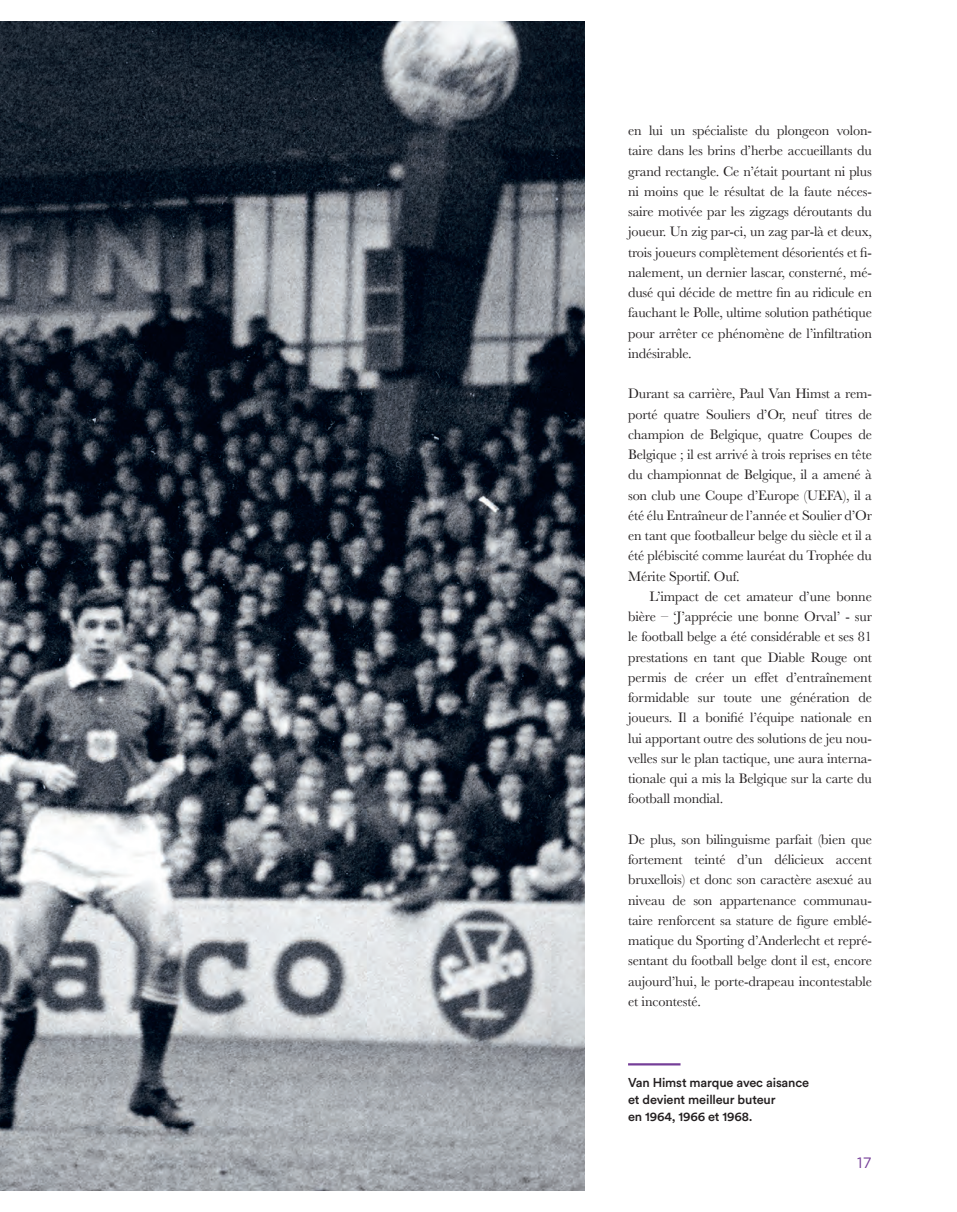
<style>
.page{position:relative;width:957px;height:1212px;background:#fff}
.page>*{position:absolute;margin:0;border:0;box-sizing:border-box;transform-origin:0 0}
.t1{font:15px "Gotham";color:#753e98}
.Brood{font:14.25px/20.2px "Baskerville";letter-spacing:-.01em;color:#231f20;text-align:justify}
.Brood_Insprong{font:14.25px/20.2px "Baskerville";letter-spacing:-.01em;color:#231f20;text-align:justify}
.Bijschrift_dun_links{font:12.75px/17.2px "Circular Std Medium";letter-spacing:-.01em;color:#231f20}
</style>
<div class="page">
<img style="left:0;top:21px;width:584px;height:1170px">
<hr style="left:628px;top:1063px;width:52px;height:2px;background:#753e98">
<p class="Brood" style="left:628px;top:120px;width:245px">en lui un spécialiste du plongeon volon&shy;taire dans les brins d’herbe accueillants du grand rectangle. Ce n’était pourtant ni plus ni moins que le résultat de la faute néces&shy;saire motivée par les zigzags déroutants du joueur. Un zig par-ci, un zag par-là et deux, trois joueurs complètement désorientés et fi&shy;nalement, un dernier lascar, consterné, mé&shy;dusé qui décide de mettre fin au ridicule en fauchant le Polle, ultime solution pathétique pour arrêter ce phénomène de l’infiltration indésirable.</p>
<p class="Brood" style="left:628px;top:384px;width:245px">Durant sa carrière, Paul Van Himst a rem&shy;porté quatre Souliers d’Or, neuf titres de champion de Belgique, quatre Coupes de Belgique ; il est arrivé à trois reprises en tête du championnat de Belgique, il a amené à son club une Coupe d’Europe (UEFA), il a été élu Entraîneur de l’année et Soulier d’Or en tant que footballeur belge du siècle et il a été plébiscité comme lauréat du Trophée du Mérite Sportif. Ouf.</p>
<p class="Brood_Insprong" style="left:628px;top:586px;width:245px;text-indent:21px">L’impact de cet amateur d’une bonne bière – ‘J’apprécie une bonne Orval’ - sur le football belge a été considérable et ses 81 prestations en tant que Diable Rouge ont permis de créer un effet d’entraînement formidable sur toute une génération de joueurs. Il a bonifié l’équipe nationale en lui apportant outre des solutions de jeu nou&shy;velles sur le plan tactique, une aura interna&shy;tionale qui a mis la Belgique sur la carte du football mondial.</p>
<p class="Brood" style="left:628px;top:829px;width:245px">De plus, son bilinguisme parfait (bien que fortement teinté d’un délicieux accent bruxellois) et donc son caractère asexué au niveau de son appartenance communau&shy;taire renforcent sa stature de figure emblé&shy;matique du Sporting d’Anderlecht et repré&shy;sentant du football belge dont il est, encore aujourd’hui, le porte-drapeau incontestable et incontesté.</p>
<p class="Bijschrift_dun_links" style="left:628px;top:1073px;width:183px">Van Himst marque avec aisance et devient meilleur buteur<br>en 1964, 1966 et 1968.</p>
<p class="t1" style="left:857px;top:1153px;width:16px">17</p>
</div>
